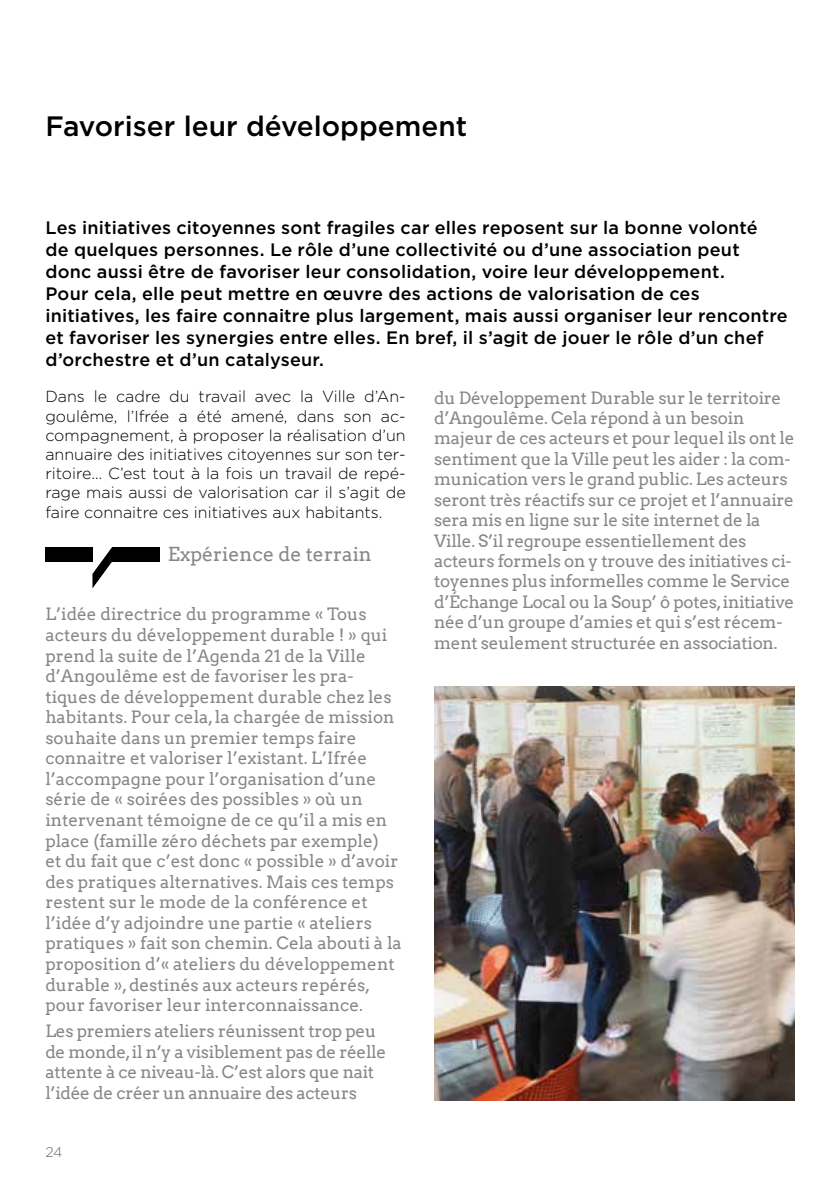
<style>
.page{position:relative;width:840px;height:1191px;background:#fff}
.page>*{position:absolute;margin:0;border:0;box-sizing:border-box;transform-origin:0 0}
.t1{font:500 28px "Gotham";color:#000}
.t2{font:19.4px "Arvo";color:#878787}
.t3{font:500 18px/22px "Gotham";letter-spacing:.01em;color:#000}
.t4{font:17px/20.6px "Arvo";color:#878787}
.t5{font:300 16px/19.2px "Gotham";color:#000;text-align:justify}
.t6{font:300 14px "Gotham";color:#686868}
</style>
<div class="page">
<div style="left:45px;top:547px;width:47px;height:14px;background:#000"></div>
<div style="left:112px;top:547px;width:47px;height:14px;background:#000"></div>
<svg style="left:92px;top:547px;width:20px;height:41px"></svg>
<img style="left:434px;top:686px;width:360px;height:414px">
<h1 class="t1" style="left:45px;top:108px;width:423px">Favoriser leur développement</h1>
<p class="t3" style="left:45px;top:216px;width:743px">Les initiatives citoyennes sont fragiles car elles reposent sur la bonne volonté<br>de quelques personnes. Le rôle d’une collectivité ou d’une association peut donc aussi être de favoriser leur consolidation, voire leur développement.<br>Pour cela, elle peut mettre en œuvre des actions de valorisation de ces initiatives, les faire connaitre plus largement, mais aussi organiser leur rencontre et favoriser les synergies entre elles. En bref, il s’agit de jouer le rôle d’un chef d’orchestre et d’un catalyseur.</p>
<p class="t5" style="left:45px;top:387px;width:362px">Dans le cadre du travail avec la Ville d’An&shy;goulême, l’Ifrée a été amené, dans son ac&shy;compagnement, à proposer la réalisation d’un annuaire des initiatives citoyennes sur son ter&shy;ritoire… C’est tout à la fois un travail de repé&shy;rage mais aussi de valorisation car il s’agit de faire connaitre ces initiatives aux habitants.</p>
<p class="t4" style="left:434px;top:387px;width:362px">du Développement Durable sur le territoire d’Angoulême. Cela répond à un besoin majeur de ces acteurs et pour lequel ils ont le sentiment que la Ville peut les aider : la com&shy;munication vers le grand public. Les acteurs seront très réactifs sur ce projet et l’annuaire sera mis en ligne sur le site internet de la Ville. S’il regroupe essentiellement des acteurs formels on y trouve des initiatives ci&shy;toyennes plus informelles comme le Service d’Échange Local ou la Soup’ ô potes, initiative née d’un groupe d’amies et qui s’est récem&shy;ment seulement structurée en association.</p>
<p class="t2" style="left:168px;top:542px;width:205px">Expérience de terrain</p>
<p class="t4" style="left:45px;top:604px;width:358px">L’idée directrice du programme « Tous acteurs du développement durable ! » qui prend la suite de l’Agenda 21 de la Ville d’Angoulême est de favoriser les pra&shy;tiques de développement durable chez les habitants. Pour cela, la chargée de mission souhaite dans un premier temps faire connaitre et valoriser l’existant. L’Ifrée l’accompagne pour l’organisation d’une série de « soirées des possibles » où un intervenant témoigne de ce qu’il a mis en place (famille zéro déchets par exemple)<br>et du fait que c’est donc « possible » d’avoir des pratiques alternatives. Mais ces temps restent sur le mode de la conférence et l’idée d’y adjoindre une partie « ateliers pratiques » fait son chemin. Cela abouti à la proposition d’« ateliers du développement durable », destinés aux acteurs repérés, pour favoriser leur interconnaissance.</p>
<p class="t4" style="left:45px;top:1021px;width:342px">Les premiers ateliers réunissent trop peu de monde, il n’y a visiblement pas de réelle attente à ce niveau-là. C’est alors que nait l’idée de créer un annuaire des acteurs</p>
<p class="t6" style="left:45px;top:1143px;width:19px">24</p>
</div>
